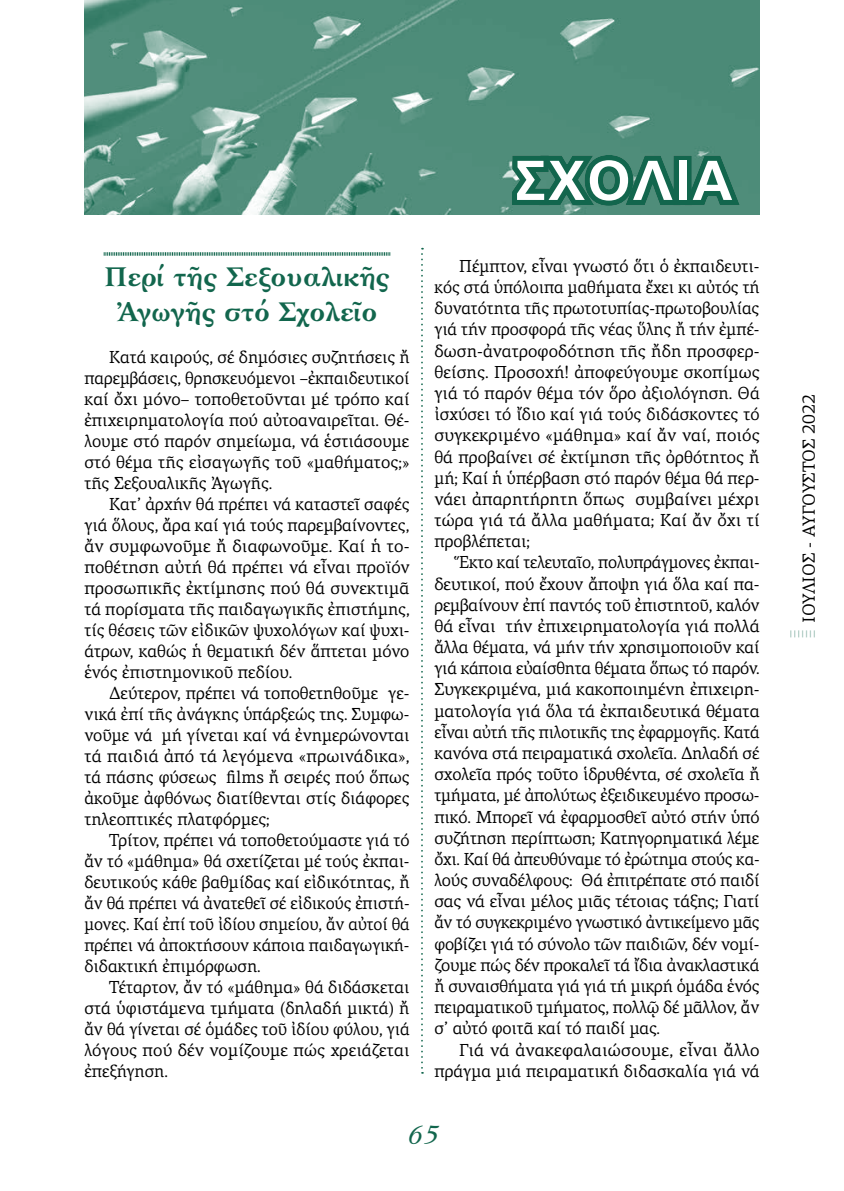
<style>
.page{position:relative;width:844px;height:1191px;background:#fff}
.page>*{position:absolute;margin:0;border:0;box-sizing:border-box;transform-origin:0 0}
.t1{font:700 56px "PF Catalog";letter-spacing:.03em;color:#fff}
.t2{font:700 28px/35px "Katsoulidis";letter-spacing:-.01em;color:#12664d;text-align:center}
.t3{font:italic 28px "Katsoulidis";color:#12664d}
.t4{font:17.5px/21px "PF Centro Serif Pro";color:#000;text-align:justify;scale:.96 1}
.t5{font:17.5px/21.2px "PF Centro Serif Pro";color:#000;text-align:justify;scale:.95 1}
.t6{font:17.5px/21.2px "PF Centro Serif Pro";color:#000;text-align:right}
</style>
<div class="page">
<svg style="left:790px;top:630px;width:24px;height:7px"></svg>
<img style="left:84px;top:0;width:675px;height:215px">
<svg style="left:505px;top:150px;width:240px;height:64px;background:#2d7761"></svg>
<svg style="left:421px;top:248px;width:2px;height:825px"></svg>
<svg style="left:104px;top:252px;width:286px;height:4px"></svg>
<h2 class="t2" style="left:104px;top:258px;width:288px">Περί τῆς Σεξουαλικῆς<br>Ἀγωγῆς στό Σχολεῖο</h2>
<p class="t4" style="left:84px;top:346px;width:340px;text-indent:25px">Κατά καιρούς, σέ δημόσιες συζητήσεις ἤ παρεμβάσεις, θρησκευόμενοι –ἐκπαιδευτικοί καί ὄχι μόνο– τοποθετοῦνται μέ τρόπο καί ἐπιχειρηματολογία πού αὐτοαναιρεῖται. Θέ&shy;λουμε στό παρόν σημείωμα, νά ἑστιάσουμε στό θέμα τῆς εἰσαγωγῆς τοῦ «μαθήματος;» τῆς Σεξουαλικῆς Ἀγωγῆς.</p>
<p class="t4" style="left:84px;top:493px;width:340px;text-indent:25px">Κατ’ ἀρχήν θά πρέπει νά καταστεῖ σαφές γιά ὅλους, ἄρα καί γιά τούς παρεμβαίνοντες, ἄν συμφωνοῦμε ἤ διαφωνοῦμε. Καί ἡ το&shy;ποθέτηση αὐτή θά πρέπει νά εἶναι προϊόν προσωπικῆς ἐκτίμησης πού θά συνεκτιμᾶ τά πορίσματα τῆς παιδαγωγικῆς ἐπιστήμης, τίς θέσεις τῶν εἰδικῶν ψυχολόγων καί ψυχι&shy;άτρων, καθώς ἡ θεματική δέν ἅπτεται μόνο ἑνός ἐπιστημονικοῦ πεδίου.</p>
<p class="t4" style="left:84px;top:682px;width:340px;text-indent:25px">Δεύτερον, πρέπει νά τοποθετηθοῦμε γε&shy;νικά ἐπί τῆς ἀνάγκης ὑπάρξεώς της. Συμφω&shy;νοῦμε νά μή γίνεται καί νά ἐνημερώνονται τά παιδιά ἀπό τά λεγόμενα «πρωινάδικα», τά πάσης φύσεως films ἤ σειρές πού ὅπως ἀκοῦμε ἀφθόνως διατίθενται στίς διάφορες τηλεοπτικές πλατφόρμες;</p>
<p class="t4" style="left:84px;top:829px;width:340px;text-indent:25px">Τρίτον, πρέπει νά τοποθετούμαστε γιά τό ἄν τό «μάθημα» θά σχετίζεται μέ τούς ἐκπαι&shy;δευτικούς κάθε βαθμίδας καί εἰδικότητας, ἤ ἄν θά πρέπει νά ἀνατεθεῖ σέ εἰδικούς ἐπιστή&shy;μονες. Καί ἐπί τοῦ ἰδίου σημείου, ἄν αὐτοί θά πρέπει νά ἀποκτήσουν κάποια παιδαγωγική&shy;διδακτική ἐπιμόρφωση.</p>
<p class="t4" style="left:84px;top:976px;width:340px;text-indent:25px">Τέταρτον, ἄν τό «μάθημα» θά διδάσκεται στά ὑφιστάμενα τμήματα (δηλαδή μικτά) ἤ ἄν θά γίνεται σέ ὁμάδες τοῦ ἰδίου φύλου, γιά λόγους πού δέν νομίζουμε πώς χρειάζεται ἐπεξήγηση.</p>
<h1 class="t1" style="left:515px;top:148px;width:219px">ΣΧΟΛΙΑ</h1>
<p class="t4" style="left:434px;top:255px;width:340px;text-indent:25px">Πέμπτον, εἶναι γνωστό ὅτι ὁ ἐκπαιδευτι&shy;κός στά ὑπόλοιπα μαθήματα ἔχει κι αὐτός τή δυνατότητα τῆς πρωτοτυπίας-πρωτοβουλίας γιά τήν προσφορά τῆς νέας ὕλης ἤ τήν ἐμπέ&shy;δωση-ἀνατροφοδότηση τῆς ἤδη προσφερ&shy;θείσης. Προσοχή! ἀποφεύγουμε σκοπίμως γιά τό παρόν θέμα τόν ὅρο ἀξιολόγηση. Θά ἰσχύσει τό ἴδιο καί γιά τούς διδάσκοντες τό συγκεκριμένο «μάθημα» καί ἄν ναί, ποιός θά προβαίνει σέ ἐκτίμηση τῆς ὀρθότητος ἤ μή; Καί ἡ ὑπέρβαση στό παρόν θέμα θά περ&shy;νάει ἀπαρητήρητη ὅπως συμβαίνει μέχρι τώρα γιά τά ἄλλα μαθήματα; Καί ἄν ὄχι τί προβλέπεται;</p>
<p class="t5" style="left:434px;top:552px;width:344px;text-indent:25px">Ἕκτο καί τελευταῖο, πολυπράγμονες ἐκπαι&shy;δευτικοί, πού ἔχουν ἄποψη γιά ὅλα καί πα&shy;ρεμβαίνουν ἐπί παντός τοῦ ἐπιστητοῦ, καλόν θά εἶναι τήν ἐπιχειρηματολογία γιά πολλά ἄλλα θέματα, νά μήν τήν χρησιμοποιοῦν καί γιά κάποια εὐαίσθητα θέματα ὅπως τό παρόν.<br>Συγκεκριμένα, μιά κακοποιημένη ἐπιχειρη&shy;ματολογία γιά ὅλα τά ἐκπαιδευτικά θέματα εἶναι αὐτή τῆς πιλοτικῆς της ἐφαρμογῆς. Κατά κανόνα στά πειραματικά σχολεῖα. Δηλαδή σέ σχολεῖα πρός τοῦτο ἱδρυθέντα, σέ σχολεῖα ἤ τμήματα, μέ ἀπολύτως ἐξειδικευμένο προσω&shy;πικό. Μπορεῖ νά ἐφαρμοσθεῖ αὐτό στήν ὑπό συζήτηση περίπτωση; Κατηγορηματικά λέμε ὄχι. Καί θά ἀπευθύναμε τό ἐρώτημα στούς κα&shy;λούς συναδέλφους: Θά ἐπιτρέπατε στό παιδί σας νά εἶναι μέλος μιᾶς τέτοιας τάξης; Γιατί ἄν τό συγκεκριμένο γνωστικό ἀντικείμενο μᾶς φοβίζει γιά τό σύνολο τῶν παιδιῶν, δέν νομί&shy;ζουμε πώς δέν προκαλεῖ τά ἴδια ἀνακλαστικά ἤ συναισθήματα γιά γιά τή μικρή ὁμάδα ἑνός πειραματικοῦ τμήματος, πολλῷ δέ μᾶλλον, ἄν σ’ αὐτό φοιτᾶ καί τό παιδί μας.</p>
<p class="t6" style="left:434px;top:1039px;width:327px">Γιά νά ἀνακεφαλαιώσουμε, εἶναι ἄλλο πράγμα μιά πειραματική διδασκαλία γιά νά</p>
<h2 class="t3" style="left:406px;top:1115px;width:33px">65</h2>
<p class="t6" style="left:798px;top:623px;width:230px;rotate:-90deg">ΙΟΥΛΙΟΣ - ΑΥΓΟΥΣΤΟΣ 2022</p>
</div>
